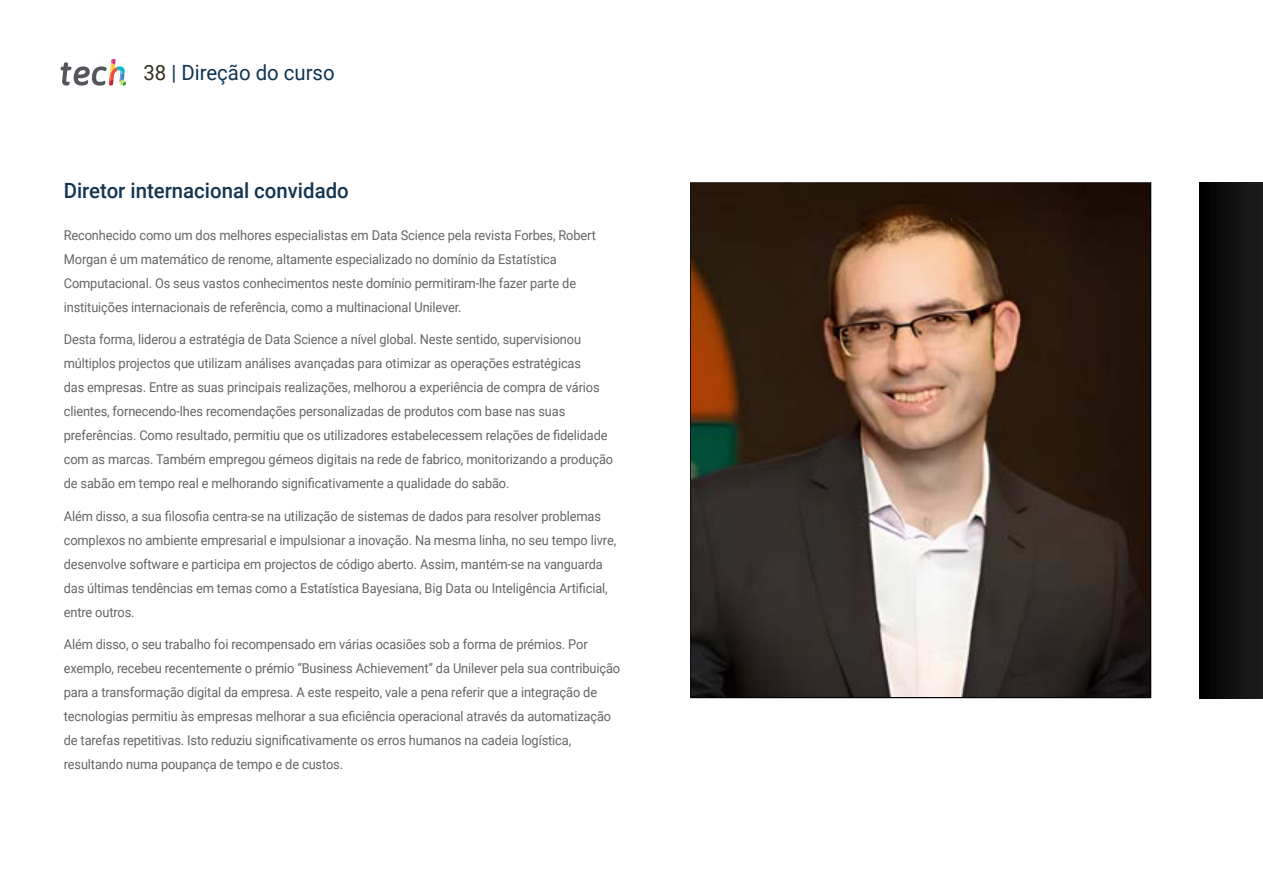
<style>
.page{position:relative;width:1263px;height:893px;background:#fff}
.page>*{position:absolute;margin:0;border:0;box-sizing:border-box;transform-origin:0 0}
.t1{font:500 21px "Roboto";color:#123552}
.t2{font:21px "Roboto";color:#0f3552}
.t3{font:13.5px/24px "Roboto";letter-spacing:-.01em;color:#656565;scale:.95 1}
.s1{color:#312e20}
.s2{color:#0d3352}
</style>
<div class="page">
<div style="left:1199px;top:182px;width:64px;height:516px;background:linear-gradient(to right,#000,#1e1e1f)"></div>
<svg style="left:61px;top:59px;width:65px;height:27px"></svg>
<img style="left:691px;top:184px;width:459px;height:513px">
<h1 class="t2" style="left:144px;top:57px;width:193px"><span class="s1">38</span> <span class="s2">|</span> Direção do curso</h1>
<h1 class="t1" style="left:64px;top:176px;width:286px">Diretor internacional convidado</h1>
<p class="t3" style="left:64px;top:222px;width:562px">Reconhecido como um dos melhores especialistas em Data Science pela revista Forbes, Robert Morgan é um matemático de renome, altamente especializado no domínio da Estatística Computacional. Os seus vastos conhecimentos neste domínio permitiram-lhe fazer parte de instituições internacionais de referência, como a multinacional Unilever.</p>
<p class="t3" style="left:64px;top:327px;width:580px">Desta forma, liderou a estratégia de Data Science a nível global. Neste sentido, supervisionou múltiplos projectos que utilizam análises avançadas para otimizar as operações estratégicas<br>das empresas. Entre as suas principais realizações, melhorou a experiência de compra de vários clientes, fornecendo-lhes recomendações personalizadas de produtos com base nas suas preferências. Como resultado, permitiu que os utilizadores estabelecessem relações de fidelidade com as marcas. Também empregou gémeos digitais na rede de fabrico, monitorizando a produção de sabão em tempo real e melhorando significativamente a qualidade do sabão.</p>
<p class="t3" style="left:64px;top:503px;width:583px">Além disso, a sua filosofia centra-se na utilização de sistemas de dados para resolver problemas complexos no ambiente empresarial e impulsionar a inovação. Na mesma linha, no seu tempo livre, desenvolve software e participa em projectos de código aberto. Assim, mantém-se na vanguarda das últimas tendências em temas como a Estatística Bayesiana, Big Data ou Inteligência Artificial, entre outros.</p>
<p class="t3" style="left:64px;top:632px;width:587px">Além disso, o seu trabalho foi recompensado em várias ocasiões sob a forma de prémios. Por exemplo, recebeu recentemente o prémio “Business Achievement” da Unilever pela sua contribuição para a transformação digital da empresa. A este respeito, vale a pena referir que a integração de tecnologias permitiu às empresas melhorar a sua eficiência operacional através da automatização de tarefas repetitivas. Isto reduziu significativamente os erros humanos na cadeia logística, resultando numa poupança de tempo e de custos.</p>
</div>
